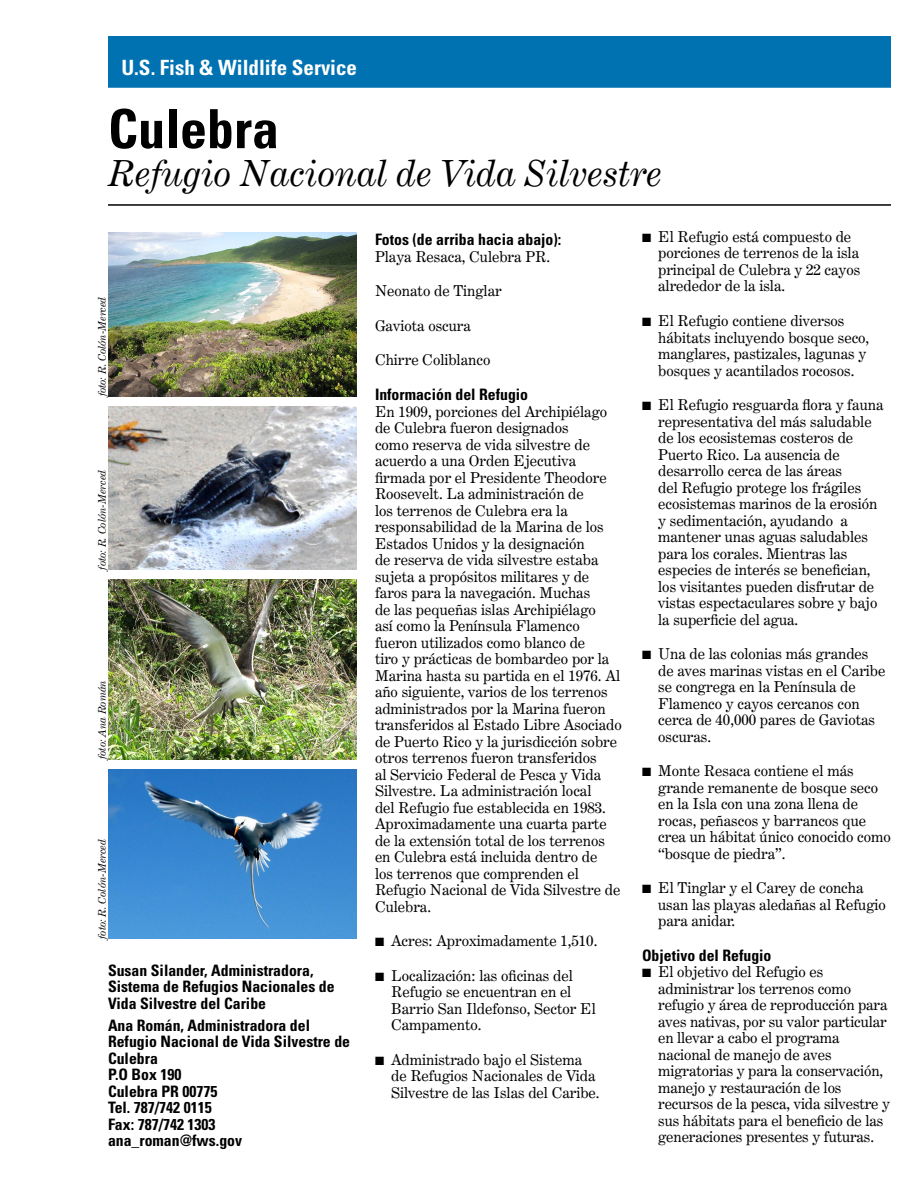
<style>
.page{position:relative;width:918px;height:1188px;background:#fff}
.page>*{position:absolute;margin:0;border:0;box-sizing:border-box;transform-origin:0 0}
.t1{font:700 condensed 54px "Univers";color:#000}
.t2{font:italic 36px "Century Expanded BT";color:#000}
.t3{font:700 condensed 21px "Univers";color:#fff}
.t4{font:700 condensed 15.75px/16.5px "Univers";color:#000}
.t5{font:15px/16.5px "Century Expanded BT";color:#000}
.t6{font:italic 10.5px "Century Expanded BT";color:#000}
</style>
<div class="page">
<div style="left:108px;top:36px;width:783px;height:52px;background:#0072b1;border:2px solid #0072b1"></div>
<hr style="left:108px;top:204px;width:783px;height:2px;background:#000">
<img style="left:109px;top:233px;width:248px;height:163px">
<img style="left:109px;top:406px;width:248px;height:164px">
<img style="left:109px;top:580px;width:248px;height:179px">
<img style="left:109px;top:770px;width:248px;height:169px">
<h3 class="t3" style="left:122px;top:54px;width:237px">U.S. Fish &amp; Wildlife Service</h3>
<h1 class="t1" style="left:108px;top:96px;width:173px">Culebra</h1>
<h2 class="t2" style="left:108px;top:151px;width:555px">Refugio Nacional de Vida Silvestre</h2>
<p class="t6" style="left:96px;top:396px;width:101px;rotate:-90deg">foto: R. Colón-Merced</p>
<p class="t6" style="left:96px;top:570px;width:101px;rotate:-90deg">foto: R. Colón-Merced</p>
<p class="t6" style="left:96px;top:759px;width:80px;rotate:-90deg">foto: Ana Román</p>
<p class="t6" style="left:96px;top:939px;width:101px;rotate:-90deg">foto: R. Colón-Merced</p>
<p class="t4" style="left:108px;top:962px;width:228px">Susan Silander, Administradora,<br>Sistema de Refugios Nacionales de<br>Vida Silvestre del Caribe</p>
<p class="t4" style="left:108px;top:1017px;width:244px">Ana Román, Administradora del<br>Refugio Nacional de Vida Silvestre de<br>Culebra<br>P.O Box 190<br>Culebra PR 00775<br>Tel. 787/742 0115<br>Fax: 787/742 1303 ana_roman@fws.gov</p>
<p class="t4" style="left:375px;top:231px;width:188px">Fotos (de arriba hacia abajo):</p>
<p class="t5" style="left:375px;top:248px;width:177px">Playa Resaca, Culebra PR.</p>
<p class="t5" style="left:375px;top:283px;width:128px">Neonato de Tinglar</p>
<p class="t5" style="left:375px;top:317px;width:97px">Gaviota oscura</p>
<p class="t5" style="left:375px;top:352px;width:117px">Chirre Coliblanco</p>
<p class="t4" style="left:375px;top:386px;width:155px">Información del Refugio</p>
<p class="t5" style="left:375px;top:403px;width:248px">En 1909, porciones del Archipiélago de Culebra fueron designados<br>como reserva de vida silvestre de acuerdo a una Orden Ejecutiva firmada por el Presidente Theodore Roosevelt. La administración de<br>los terrenos de Culebra era la responsabilidad de la Marina de los Estados Unidos y la designación<br>de reserva de vida silvestre estaba sujeta a propósitos militares y de faros para la navegación. Muchas<br>de las pequeñas islas Archipiélago<br>así como la Península Flamenco fueron utilizados como blanco de<br>tiro y prácticas de bombardeo por la Marina hasta su partida en el 1976. Al año siguiente, varios de los terrenos administrados por la Marina fueron transferidos al Estado Libre Asociado de Puerto Rico y la jurisdicción sobre otros terrenos fueron transferidos<br>al Servicio Federal de Pesca y Vida Silvestre. La administración local<br>del Refugio fue establecida en 1983.<br>Aproximadamente una cuarta parte de la extensión total de los terrenos en Culebra está incluida dentro de<br>los terrenos que comprenden el Refugio Nacional de Vida Silvestre de Culebra.</p>
<p class="t5" style="left:375px;top:932px;width:224px">■ Acres: Aproximadamente 1,510.</p>
<p class="t5" style="left:391px;top:967px;width:206px;text-indent:-16px">■ Localización: las oficinas del<br>Refugio se encuentran en el<br>Barrio San Ildefonso, Sector El<br>Campamento.</p>
<p class="t5" style="left:391px;top:1051px;width:210px;text-indent:-16px">■ Administrado bajo el Sistema de Refugios Nacionales de Vida<br>Silvestre de las Islas del Caribe.</p>
<p class="t5" style="left:658px;top:228px;width:204px;text-indent:-16px">■ El Refugio está compuesto de porciones de terrenos de la isla principal de Culebra y 22 cayos alrededor de la isla.</p>
<p class="t5" style="left:658px;top:312px;width:213px;text-indent:-16px">■ El Refugio contiene diversos hábitats incluyendo bosque seco, manglares, pastizales, lagunas y bosques y acantilados rocosos.</p>
<p class="t5" style="left:658px;top:396px;width:227px;text-indent:-16px">■ El Refugio resguarda flora y fauna representativa del más saludable de los ecosistemas costeros de<br>Puerto Rico. La ausencia de desarrollo cerca de las áreas<br>del Refugio protege los frágiles ecosistemas marinos de la erosión y sedimentación, ayudando a mantener unas aguas saludables para los corales. Mientras las especies de interés se benefician, los visitantes pueden disfrutar de vistas espectaculares sobre y bajo la superficie del agua.</p>
<p class="t5" style="left:658px;top:645px;width:229px;text-indent:-16px">■ Una de las colonias más grandes de aves marinas vistas en el Caribe se congrega en la Península de<br>Flamenco y cayos cercanos con cerca de 40,000 pares de Gaviotas oscuras.</p>
<p class="t5" style="left:658px;top:762px;width:234px;text-indent:-16px">■ Monte Resaca contiene el más grande remanente de bosque seco en la Isla con una zona llena de rocas, peñascos y barrancos que crea un hábitat único conocido como “bosque de piedra”.</p>
<p class="t5" style="left:658px;top:879px;width:229px;text-indent:-16px">■ El Tinglar y el Carey de concha usan las playas aledañas al Refugio para anidar.</p>
<p class="t4" style="left:642px;top:947px;width:131px">Objetivo del Refugio</p>
<p class="t5" style="left:658px;top:963px;width:233px;text-indent:-16px">■ El objetivo del Refugio es administrar los terrenos como refugio y área de reproducción para aves nativas, por su valor particular en llevar a cabo el programa nacional de manejo de aves migratorias y para la conservación, manejo y restauración de los recursos de la pesca, vida silvestre y sus hábitats para el beneficio de las generaciones presentes y futuras.</p>
</div>
